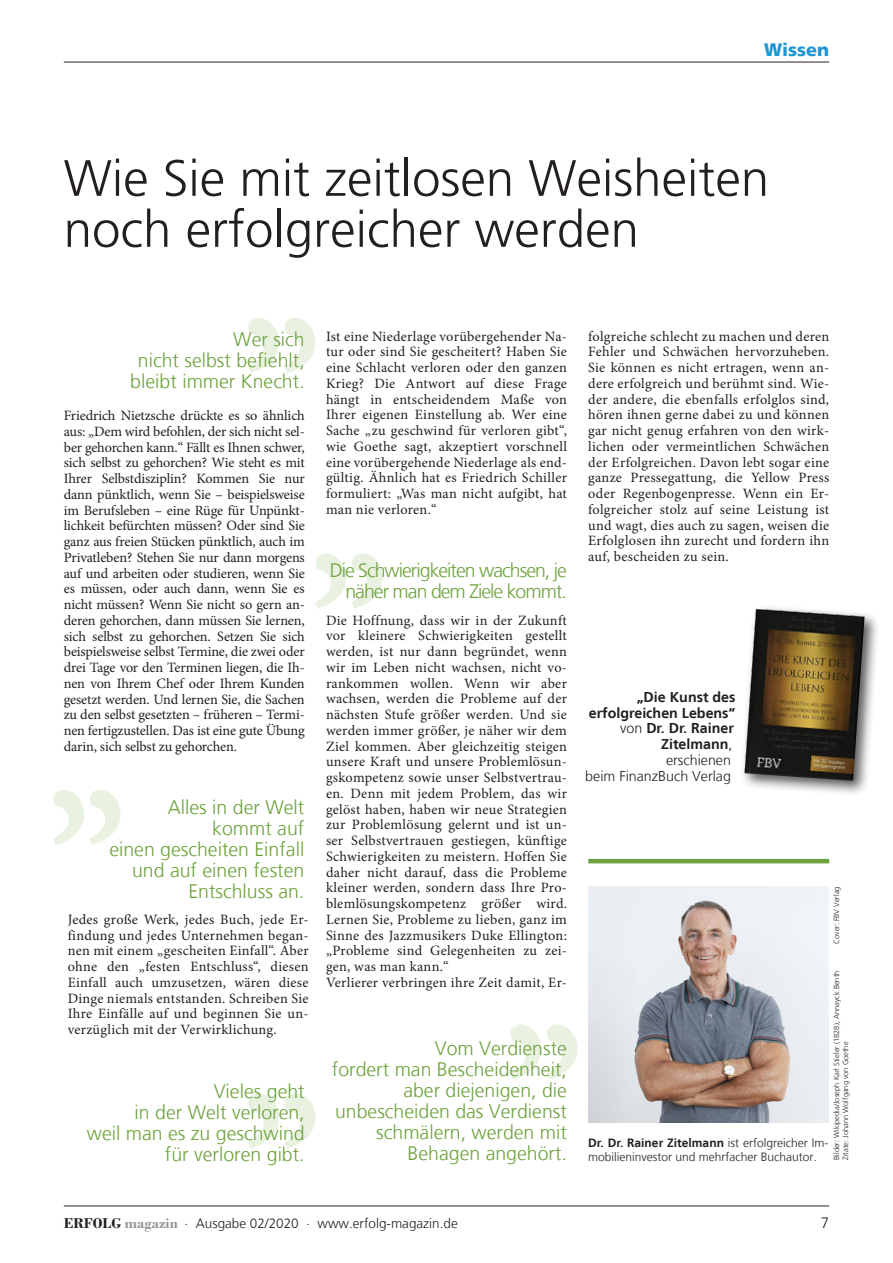
<style>
.page{position:relative;width:893px;height:1263px;background:#fff}
.page>*{position:absolute;margin:0;border:0;box-sizing:border-box;transform-origin:0 0}
.t1{font:300 51px/51px "Frutiger LT";color:#231f20}
.t2{font:300 19.5px/21px "Frutiger LT";color:#6ca23b;text-align:right}
.t3{font:300 19.5px/21px "Frutiger LT";letter-spacing:-.05em;color:#6ca23b;text-align:right}
.t4{font:900 18px "Frutiger LT";color:#1e96d3}
.t5{font:300 15px "Frutiger LT";color:#231f20}
.t6{font:14.25px/15.8px "Minion Pro";letter-spacing:.02em;color:#231f20;text-align:justify}
.t7{font:700 14.25px "Frutiger LT";color:#231f20}
.t8{font:300 14.25px "Frutiger LT";color:#231f20}
.t9{font:300 13.5px "Frutiger LT";color:#231f20}
.t10{font:300 12px/14.4px "Frutiger LT";color:#231f20}
.t11{font:300 7.5px "Frutiger LT";color:#231f20}
.s1{font-weight:300}
.s2{font-weight:700}
.s3{font-family:"Bodoni";font-weight:700;font-size:15px}
.s4{font-family:"Bodoni";font-weight:700;font-size:15px;color:#939598}
</style>
<div class="page">
<div style="left:740px;top:604px;width:140px;height:192px;background:#231f20;opacity:.75"></div>
<img style="left:744px;top:609px;width:121px;height:172px">
<img style="left:588px;top:886px;width:240px;height:236px">
<svg style="left:248px;top:318px;width:67px;height:55px"></svg>
<svg style="left:53px;top:790px;width:67px;height:55px"></svg>
<svg style="left:248px;top:1093px;width:67px;height:55px"></svg>
<svg style="left:315px;top:553px;width:68px;height:56px"></svg>
<svg style="left:510px;top:1024px;width:68px;height:56px"></svg>
<hr style="left:588px;top:859px;width:241px;height:4px;background:#6ca23b">
<hr style="left:64px;top:62px;width:765px;height:1px;background:#231f20">
<hr style="left:64px;top:1205px;width:765px;height:1px;background:#231f20">
<p class="t4" style="left:764px;top:39px;width:67px">Wissen</p>
<h1 class="t1" style="left:64px;top:153px;width:707px">Wie Sie mit zeitlosen Weisheiten noch erfolgreicher werden</h1>
<h2 class="t2" style="left:130px;top:329px;width:176px">Wer sich<br>nicht selbst befiehlt, bleibt immer Knecht.</h2>
<p class="t6" style="left:64px;top:408px;width:242px">Friedrich Nietzsche drückte es so ähnlich aus: „Dem wird befohlen, der sich nicht sel&shy;ber gehorchen kann.“ Fällt es Ihnen schwer, sich selbst zu gehorchen? Wie steht es mit Ihrer Selbstdisziplin? Kommen Sie nur dann pünktlich, wenn Sie – beispielsweise im Berufsleben – eine Rüge für Unpünkt&shy;lichkeit befürchten müssen? Oder sind Sie ganz aus freien Stücken pünktlich, auch im Privatleben? Stehen Sie nur dann morgens auf und arbeiten oder studieren, wenn Sie es müssen, oder auch dann, wenn Sie es nicht müssen? Wenn Sie nicht so gern an&shy;deren gehorchen, dann müssen Sie lernen, sich selbst zu gehorchen. Setzen Sie sich beispielsweise selbst Termine, die zwei oder drei Tage vor den Terminen liegen, die Ih&shy;nen von Ihrem Chef oder Ihrem Kunden gesetzt werden. Und lernen Sie, die Sachen zu den selbst gesetzten – früheren – Termi&shy;nen fertigzustellen. Das ist eine gute Übung darin, sich selbst zu gehorchen.</p>
<h2 class="t2" style="left:109px;top:797px;width:197px">Alles in der Welt kommt auf<br>einen gescheiten Einfall und auf einen festen<br>Entschluss an.</h2>
<p class="t6" style="left:68px;top:912px;width:242px">Jedes große Werk, jedes Buch, jede Er&shy;findung und jedes Unternehmen began&shy;nen mit einem „gescheiten Einfall“. Aber ohne den „festen Entschluss“, diesen Einfall auch umzusetzen, wären diese Dinge niemals entstanden. Schreiben Sie Ihre Einfälle auf und beginnen Sie un&shy;verzüglich mit der Verwirklichung.</p>
<h2 class="t2" style="left:87px;top:1081px;width:219px">Vieles geht<br>in der Welt verloren,<br>weil man es zu geschwind für verloren gibt.</h2>
<p class="t6" style="left:326px;top:328px;width:242px">Ist eine Niederlage vorübergehender Na&shy;tur oder sind Sie gescheitert? Haben Sie eine Schlacht verloren oder den ganzen Krieg? Die Antwort auf diese Frage hängt in entscheidendem Maße von Ihrer eigenen Einstellung ab. Wer eine Sache „zu geschwind für verloren gibt“, wie Goethe sagt, akzeptiert vorschnell eine vorübergehende Niederlage als end&shy;gültig. Ähnlich hat es Friedrich Schiller formuliert: „Was man nicht aufgibt, hat man nie verloren.“</p>
<h2 class="t3" style="left:330px;top:560px;width:239px">Die Schwierigkeiten wachsen, je näher man dem Ziele kommt.</h2>
<p class="t6" style="left:326px;top:612px;width:242px;text-align:left">Die Hoffnung, dass wir in der Zukunft vor kleinere Schwierigkeiten gestellt werden, ist nur dann begründet, wenn wir im Leben nicht wachsen, nicht vo&shy;rankommen wollen. Wenn wir aber wachsen, werden die Probleme auf der nächsten Stufe größer werden. Und sie werden immer größer, je näher wir dem Ziel kommen. Aber gleichzeitig steigen unsere Kraft und unsere Problemlösun&shy;gskompetenz sowie unser Selbstvertrau&shy;en. Denn mit jedem Problem, das wir gelöst haben, haben wir neue Strategien zur Problemlösung gelernt und ist un&shy;ser Selbstvertrauen gestiegen, künftige Schwierigkeiten zu meistern. Hoffen Sie daher nicht darauf, dass die Probleme kleiner werden, sondern dass Ihre Pro&shy;blemlösungskompetenz größer wird.<br>Lernen Sie, Probleme zu lieben, ganz im Sinne des Jazzmusikers Duke Ellington: „Probleme sind Gelegenheiten zu zei&shy;gen, was man kann.“<br>Verlierer verbringen ihre Zeit damit, Er-</p>
<h2 class="t2" style="left:332px;top:1038px;width:237px">Vom Verdienste<br>fordert man Bescheidenheit, aber diejenigen, die unbescheiden das Verdienst schmälern, werden mit<br>Behagen angehört.</h2>
<p class="t6" style="left:588px;top:328px;width:242px">folgreiche schlecht zu machen und deren Fehler und Schwächen hervorzuheben.<br>Sie können es nicht ertragen, wenn an&shy;dere erfolgreich und berühmt sind. Wie&shy;der andere, die ebenfalls erfolglos sind, hören ihnen gerne dabei zu und können gar nicht genug erfahren von den wirk&shy;lichen oder vermeintlichen Schwächen der Erfolgreichen. Davon lebt sogar eine ganze Pressegattung, die Yellow Press oder Regenbogenpresse. Wenn ein Er&shy;folgreicher stolz auf seine Leistung ist und wagt, dies auch zu sagen, weisen die Erfolglosen ihn zurecht und fordern ihn auf, bescheiden zu sein.</p>
<p class="t7" style="left:637px;top:688px;width:100px">„Die Kunst des</p>
<p class="t7" style="left:589px;top:704px;width:148px">erfolgreichen Lebens“</p>
<p class="t7" style="left:620px;top:720px;width:115px"><span class="s1">von</span> Dr. Dr. Rainer</p>
<p class="t7" style="left:661px;top:736px;width:73px">Zitelmann<span class="s1">,</span></p>
<p class="t8" style="left:666px;top:752px;width:66px">erschienen</p>
<p class="t8" style="left:585px;top:767px;width:147px">beim FinanzBuch Verlag</p>
<p class="t11" style="left:832px;top:944px;width:59px;rotate:-90deg">Cover: FBV Verlag</p>
<p class="t11" style="left:832px;top:1160px;width:191px;rotate:-90deg">Bilder: Wikipedia/Joseph Karl Stieler (1828), Annayck Benth</p>
<p class="t11" style="left:841px;top:1160px;width:120px;rotate:-90deg">Zitate: Johann Wolfgang von Goethe</p>
<p class="t10" style="left:588px;top:1135px;width:242px"><span class="s2">Dr. Dr. Rainer Zitelmann</span> ist erfolgreicher Im&shy;mobilieninvestor und mehrfacher Buchautor.</p>
<p class="t9" style="left:64px;top:1215px;width:395px"><span class="s3">ERFOLG</span> <span class="s4">magazin</span> . Ausgabe 02/2020 . www.erfolg-magazin.de</p>
<p class="t5" style="left:821px;top:1215px;width:10px">7</p>
</div>
